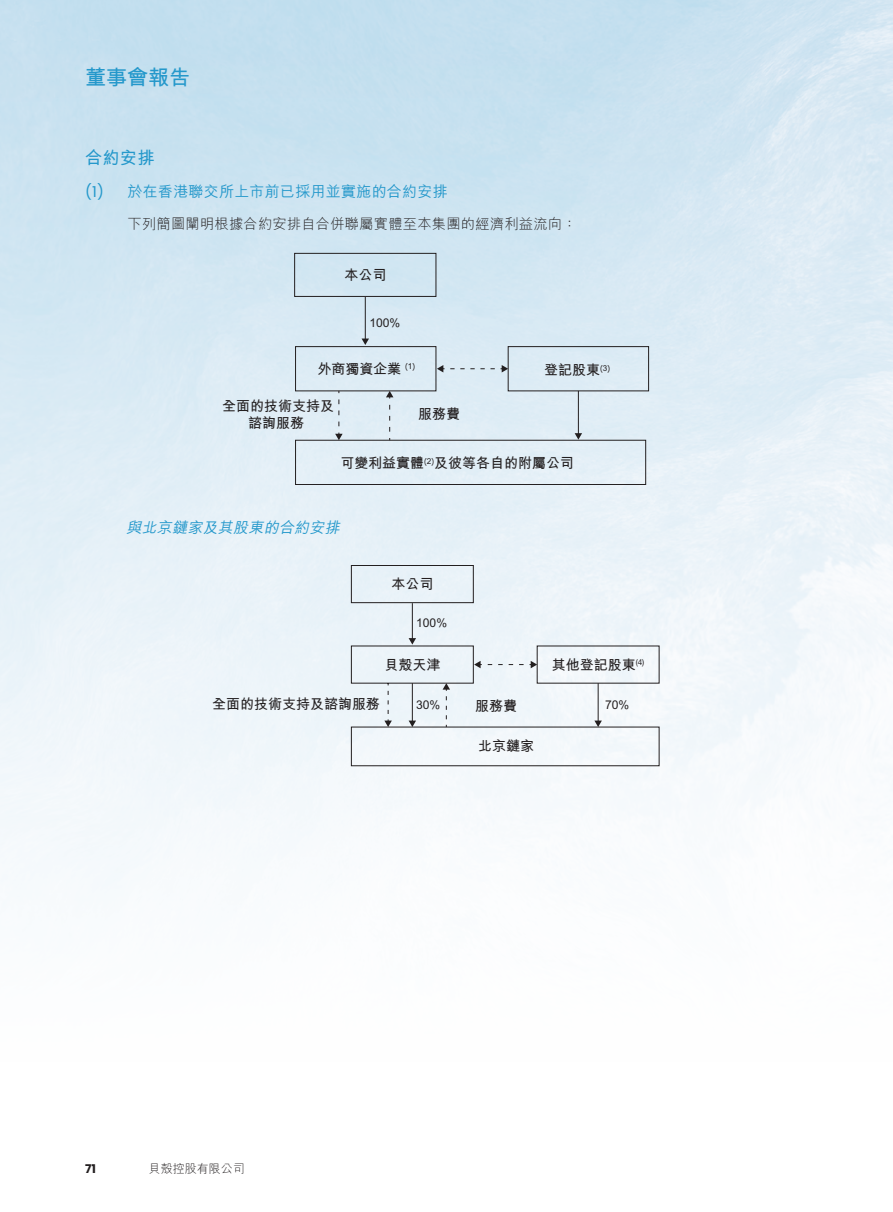
<style>
.page{position:relative;width:893px;height:1212px;background:#fff}
.page>*{position:absolute;margin:0;border:0;box-sizing:border-box;transform-origin:0 0}
.t1{font:700 21px "M Hei HK";color:#2498cb}
.t2{font:700 17.25px "M Hei HK";color:#2498cb}
.t3{font:500 15px "M Hei HK";letter-spacing:.015em;color:#2498cb}
.t4{font:italic 500 15px "M Hei HK";color:#2498cb}
.t5{font:15px "Poppins";color:#2498cb}
.t6{font:300 14.25px "M Hei HK";letter-spacing:.015em;color:#231f20}
.t7{font:13.95px "M Hei HK Bold E Ten B5 H";color:#231f20}
.t8{font:12px "M Hei HK Bold E Ten B5 H";color:#231f20}
.t9{font:300 12px "M Hei HK";color:#231f20}
.t10{font:700 12px "Poppins";color:#231f20}
.t11{font:8.1px "M Hei HK Bold E Ten B5 H";color:#231f20}
.t12{font:8.1px "Helvetica Neue LT Std";color:#231f20}
</style>
<div class="page">
<div style="left:0;top:0;width:893px;height:1212px;background:linear-gradient(to bottom,#c8e1ef,#fff)"></div>
<svg style="left:295px;top:346px;width:354px;height:139px;background:#d9e6ee"></svg>
<svg style="left:502px;top:365px;width:6px;height:7px"></svg>
<svg style="left:437px;top:365px;width:58px;height:7px"></svg>
<svg style="left:335px;top:399px;width:8px;height:41px"></svg>
<svg style="left:386px;top:391px;width:7px;height:41px"></svg>
<hr style="left:578px;top:391px;width:1px;height:43px;background:#231f20">
<svg style="left:575px;top:433px;width:7px;height:7px"></svg>
<hr style="left:365px;top:297px;width:1px;height:43px;background:#231f20">
<svg style="left:362px;top:338px;width:7px;height:7px"></svg>
<div style="left:294px;top:253px;width:142px;height:44px;border:1px solid #231f20"></div>
<svg style="left:351px;top:565px;width:308px;height:201px"></svg>
<svg style="left:384px;top:691px;width:8px;height:36px"></svg>
<svg style="left:443px;top:683px;width:7px;height:36px"></svg>
<svg style="left:530px;top:661px;width:7px;height:7px"></svg>
<svg style="left:474px;top:661px;width:50px;height:7px"></svg>
<h1 class="t1" style="left:85px;top:62px;width:106px">董事會報告</h1>
<p class="t2" style="left:85px;top:145px;width:71px">合約安排</p>
<p class="t3" style="left:128px;top:180px;width:322px">於在香港聯交所上市前已採用並實施的合約安排</p>
<p class="t5" style="left:85px;top:183px;width:20px">1( )</p>
<p class="t6" style="left:128px;top:217px;width:451px">下列簡圖闡明根據合約安排自合併聯屬實體至本集團的經濟利益流向：</p>
<p class="t7" style="left:344px;top:264px;width:43px">本公司</p>
<p class="t8" style="left:369px;top:313px;width:32px">100%</p>
<p class="t7" style="left:317px;top:358px;width:85px">外商獨資企業</p>
<p class="t7" style="left:222px;top:396px;width:113px">全面的技術支持及</p>
<p class="t11" style="left:405px;top:360px;width:11px">(1)</p>
<p class="t7" style="left:418px;top:404px;width:43px">服務費</p>
<p class="t7" style="left:248px;top:413px;width:57px">諮詢服務</p>
<p class="t7" style="left:544px;top:360px;width:57px">登記股東</p>
<p class="t11" style="left:600px;top:362px;width:11px">(3)</p>
<p class="t7" style="left:340px;top:453px;width:85px">可變利益實體</p>
<p class="t7" style="left:434px;top:453px;width:141px">及彼等各自的附屬公司</p>
<p class="t11" style="left:424px;top:455px;width:11px">(2)</p>
<p class="t4" style="left:126px;top:516px;width:219px">與北京鏈家及其股東的合約安排</p>
<p class="t7" style="left:391px;top:574px;width:43px">本公司</p>
<p class="t8" style="left:416px;top:614px;width:32px">100%</p>
<p class="t7" style="left:384px;top:654px;width:57px">貝殼天津</p>
<p class="t7" style="left:552px;top:654px;width:85px">其他登記股東</p>
<p class="t12" style="left:636px;top:657px;width:10px">(4)</p>
<p class="t7" style="left:212px;top:694px;width:169px">全面的技術支持及諮詢服務</p>
<p class="t7" style="left:475px;top:696px;width:43px">服務費</p>
<p class="t8" style="left:416px;top:696px;width:26px">30%</p>
<p class="t8" style="left:605px;top:696px;width:26px">70%</p>
<p class="t7" style="left:478px;top:736px;width:57px">北京鏈家</p>
<p class="t10" style="left:85px;top:1161px;width:12px">71</p>
<p class="t9" style="left:149px;top:1163px;width:97px">貝殼控股有限公司</p>
</div>
